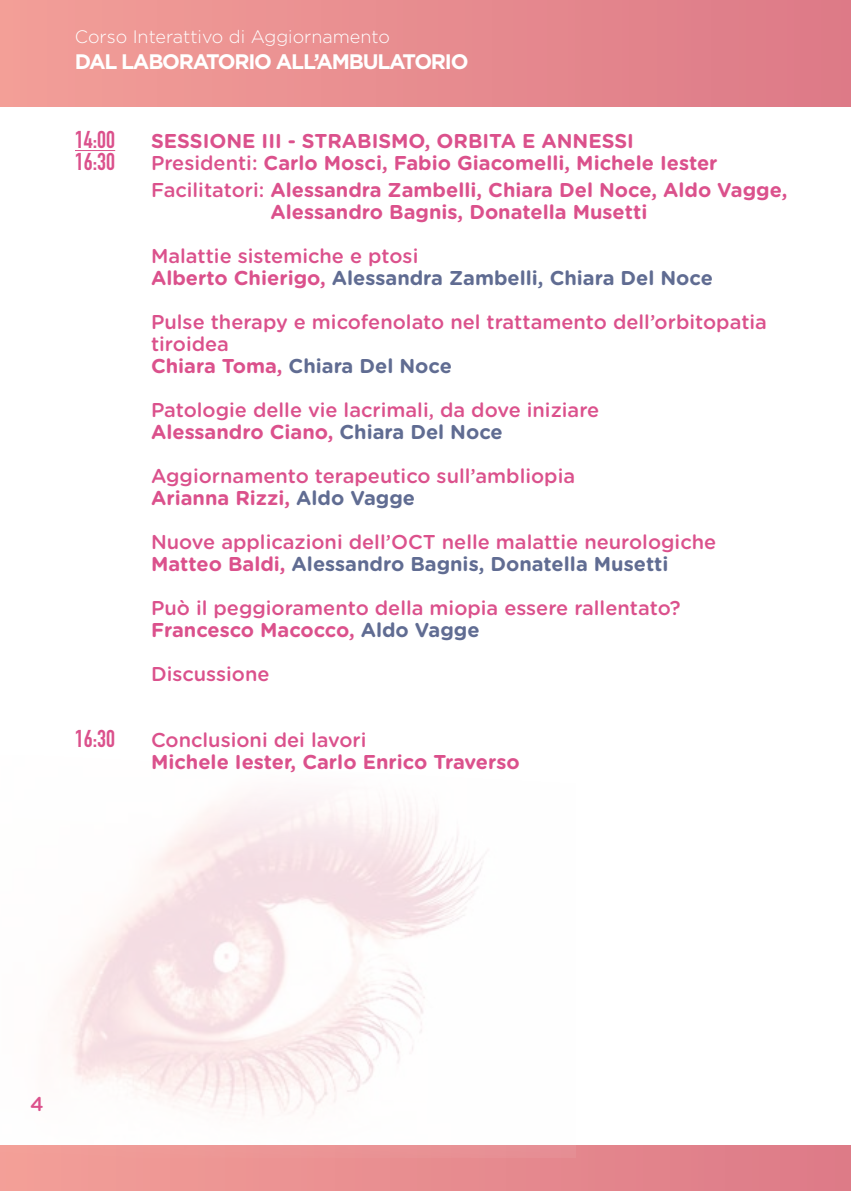
<style>
.page{position:relative;width:851px;height:1191px;background:#fff}
.page>*{position:absolute;margin:0;border:0;box-sizing:border-box;transform-origin:0 0}
.t1{font:700 24px "DIN Condensed";color:#db518c}
.t2{font:700 21px "Gotham";letter-spacing:-.06em;color:#fff}
.t3{font:500 20px/22px "Gotham Rounded";color:#db518c}
.t4{font:700 20px/27.6px "Gotham Rounded";color:#db518c}
.t5{font:700 20px/22px "Gotham Rounded";color:#606c92}
.t6{font:300 18px "Gotham";color:#fff}
.s1{font-weight:500}
.s2{font-weight:500;color:#db518c}
.s3{color:#db518c}
.s4{font-weight:700}
.s5{font-weight:700;color:#606c92}
</style>
<div class="page">
<div style="left:0;top:0;width:850px;height:107px;background:linear-gradient(to right,#f29f98,#dd7a87)"></div>
<div style="left:0;top:1145px;width:850px;height:46px;background:linear-gradient(to right,#f3a099,#dd7b88)"></div>
<hr style="left:75px;top:150px;width:40px;height:1px;background:#db518c">
<p class="t6" style="left:75px;top:25px;width:316px">Corso Interattivo di Aggiornamento</p>
<p class="t2" style="left:75px;top:48px;width:395px">DAL LABORATORIO ALL’AMBULATORIO</p>
<p class="t1" style="left:75px;top:123px;width:42px">14:00</p>
<p class="t4" style="left:151px;top:126px;width:484px">SESSIONE III - STRABISMO, ORBITA E ANNESSI</p>
<p class="t1" style="left:75px;top:145px;width:42px">16:30</p>
<p class="t4" style="left:151px;top:148px;width:638px"><span class="s1">Presidenti:</span> Carlo Mosci, Fabio Giacomelli, Michele Iester<br><span class="s1">Facilitatori:</span> Alessandra Zambelli, Chiara Del Noce, Aldo Vagge,</p>
<p class="t4" style="left:270px;top:197px;width:378px">Alessandro Bagnis, Donatella Musetti</p>
<p class="t5" style="left:151px;top:244px;width:563px"><span class="s2">Malattie sistemiche e ptosi<br></span><span class="s3">Alberto Chierigo,</span> Alessandra Zambelli, Chiara Del Noce</p>
<p class="t3" style="left:151px;top:310px;width:617px">Pulse therapy e micofenolato nel trattamento dell’orbitopatia tiroidea<br><span class="s4">Chiara Toma,</span> <span class="s5">Chiara Del Noce</span></p>
<p class="t3" style="left:151px;top:398px;width:450px">Patologie delle vie lacrimali, da dove iniziare<br><span class="s4">Alessandro Ciano,</span> <span class="s5">Chiara Del Noce</span></p>
<p class="t3" style="left:151px;top:464px;width:425px">Aggiornamento terapeutico sull’ambliopia<br><span class="s4">Arianna Rizzi,</span> <span class="s5">Aldo Vagge</span></p>
<p class="t3" style="left:151px;top:530px;width:566px">Nuove applicazioni dell’OCT nelle malattie neurologiche<br><span class="s4">Matteo Baldi,</span> <span class="s5">Alessandro Bagnis, Donatella Musetti</span></p>
<p class="t3" style="left:151px;top:596px;width:531px">Può il peggioramento della miopia essere rallentato?<br><span class="s4">Francesco Macocco,</span> <span class="s5">Aldo Vagge</span></p>
<p class="t3" style="left:151px;top:662px;width:120px">Discussione</p>
<p class="t1" style="left:75px;top:723px;width:42px">16:30</p>
<p class="t3" style="left:151px;top:728px;width:217px">Conclusioni dei lavori</p>
<p class="t4" style="left:151px;top:747px;width:370px">Michele Iester, Carlo Enrico Traverso</p>
<p class="t3" style="left:30px;top:1091px;width:15px">4</p>
</div>
